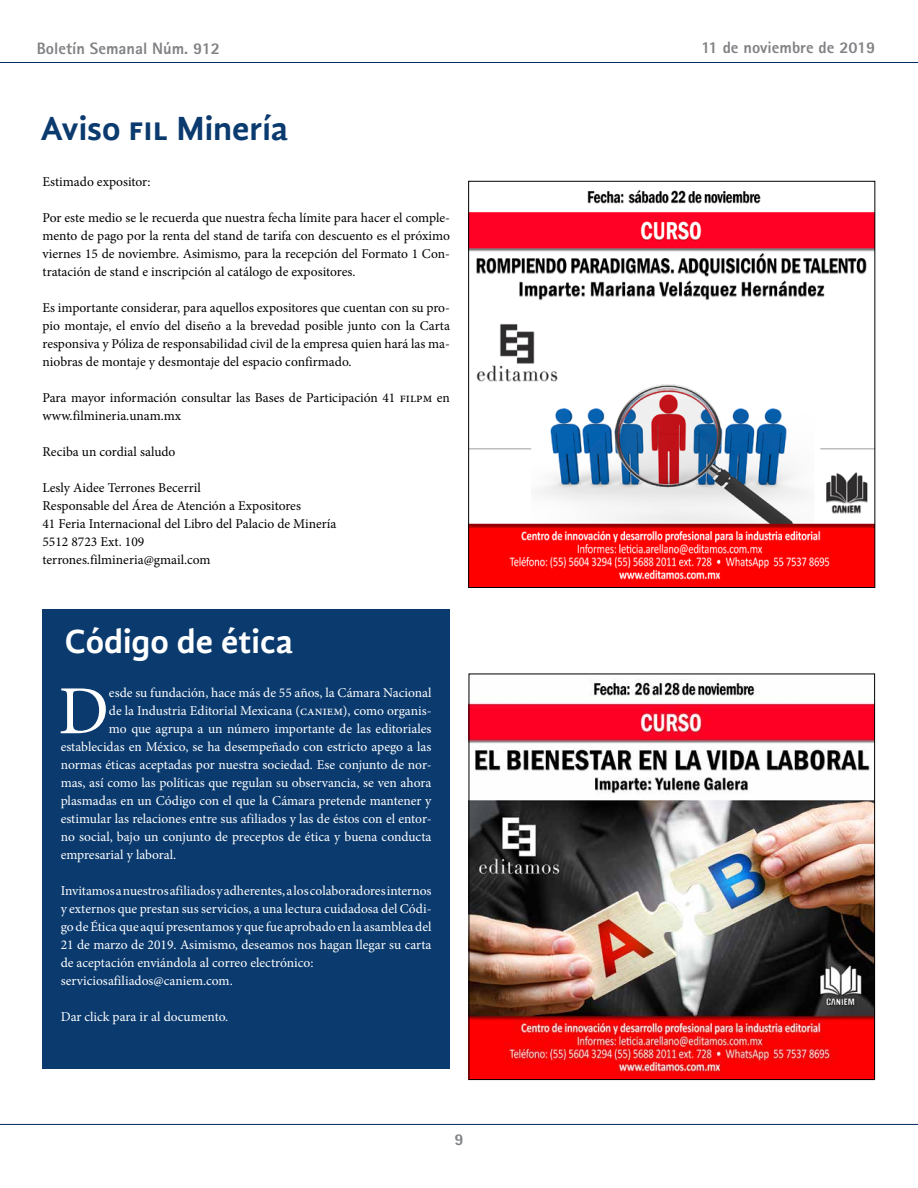
<style>
.page{position:relative;width:918px;height:1188px;background:#fff}
.page>*{position:absolute;margin:0;border:0;box-sizing:border-box;transform-origin:0 0}
.t1{font:68.85px "Minion Pro";color:#fff}
.t2{font:700 34.5px "Gandhi Sans";color:#0a3a6e}
.t3{font:700 34.5px "Gandhi Sans";color:#fff}
.t4{font:800 16.5px "Rotis Sans Serif";color:#808285}
.t5{font:13.5px/18px "Minion Pro";letter-spacing:-.005em;color:#fff}
.t6{font:13.5px/18px "Minion Pro";letter-spacing:-.005em;color:#000;text-align:justify}
</style>
<div class="page">
<hr style="left:0;top:62px;width:918px;height:1px;background:#00295c">
<hr style="left:0;top:1124px;width:918px;height:1px;background:#00295c">
<img style="left:470px;top:189px;width:403px;height:397px">
<img style="left:471px;top:679px;width:402px;height:399px">
<div style="left:42px;top:610px;width:408px;height:459px;background:#0a3a6e"></div>
<p class="t4" style="left:37px;top:38px;width:185px">Boletín Semanal Núm. 912</p>
<p class="t4" style="left:701px;top:37px;width:176px">11 de noviembre de 2019</p>
<h2 class="t2" style="left:41px;top:109px;width:249px">Aviso fil Minería</h2>
<p class="t6" style="left:43px;top:172px;width:110px">Estimado expositor:</p>
<p class="t6" style="left:43px;top:208px;width:409px">Por este medio se le recuerda que nuestra fecha límite para hacer el comple&shy;mento de pago por la renta del stand de tarifa con descuento es el próximo viernes 15 de noviembre. Asimismo, para la recepción del Formato 1 Con&shy;tratación de stand e inscripción al catálogo de expositores.</p>
<p class="t6" style="left:43px;top:298px;width:409px">Es importante considerar, para aquellos expositores que cuentan con su pro&shy;pio montaje, el envío del diseño a la brevedad posible junto con la Carta responsiva y Póliza de responsabilidad civil de la empresa quien hará las ma&shy;niobras de montaje y desmontaje del espacio confirmado.</p>
<p class="t6" style="left:43px;top:388px;width:409px">Para mayor información consultar las Bases de Participación 41 filpm en www.filmineria.unam.mx</p>
<p class="t6" style="left:43px;top:442px;width:135px">Reciba un cordial saludo</p>
<p class="t6" style="left:43px;top:478px;width:296px;text-align:left">Lesly Aidee Terrones Becerril<br>Responsable del Área de Atención a Expositores<br>41 Feria Internacional del Libro del Palacio de Minería 5512 8723 Ext. 109<br>terrones.filmineria@gmail.com</p>
<h2 class="t3" style="left:65px;top:621px;width:230px">Código de ética</h2>
<h1 class="t1" style="left:58px;top:665px;width:52px">D</h1>
<p class="t5" style="left:109px;top:684px;width:324px">esde su fundación, hace más de 55 años, la Cámara Nacional</p>
<p class="t5" style="left:109px;top:702px;width:324px">de la Industria Editorial Mexicana (caniem), como organis-</p>
<p class="t5" style="left:109px;top:720px;width:324px">mo que agrupa a un número importante de las editoriales</p>
<p class="t5" style="left:61px;top:738px;width:372px">establecidas en México, se ha desempeñado con estricto apego a las</p>
<p class="t5" style="left:61px;top:756px;width:372px">normas éticas aceptadas por nuestra sociedad. Ese conjunto de nor-</p>
<p class="t5" style="left:61px;top:774px;width:372px">mas, así como las políticas que regulan su observancia, se ven ahora</p>
<p class="t5" style="left:61px;top:792px;width:373px">plasmadas en un Código con el que la Cámara pretende mantener y</p>
<p class="t5" style="left:61px;top:810px;width:372px">estimular las relaciones entre sus afiliados y las de éstos con el entor-</p>
<p class="t5" style="left:61px;top:828px;width:372px">no social, bajo un conjunto de preceptos de ética y buena conducta</p>
<p class="t5" style="left:61px;top:846px;width:117px">empresarial y laboral.</p>
<p class="t5" style="left:61px;top:882px;width:372px">Invitamos a nuestros afiliados y adherentes, a los colaboradores internos y externos que prestan sus servicios, a una lectura cuidadosa del Códi&shy;go de Ética que aquí presentamos y que fue aprobado en la asamblea del 21 de marzo de 2019. Asimismo, deseamos nos hagan llegar su carta de aceptación enviándola al correo electrónico: serviciosafiliados@caniem.com.</p>
<p class="t5" style="left:61px;top:1008px;width:169px">Dar click para ir al documento.</p>
<p class="t4" style="left:455px;top:1129px;width:11px">9</p>
</div>
